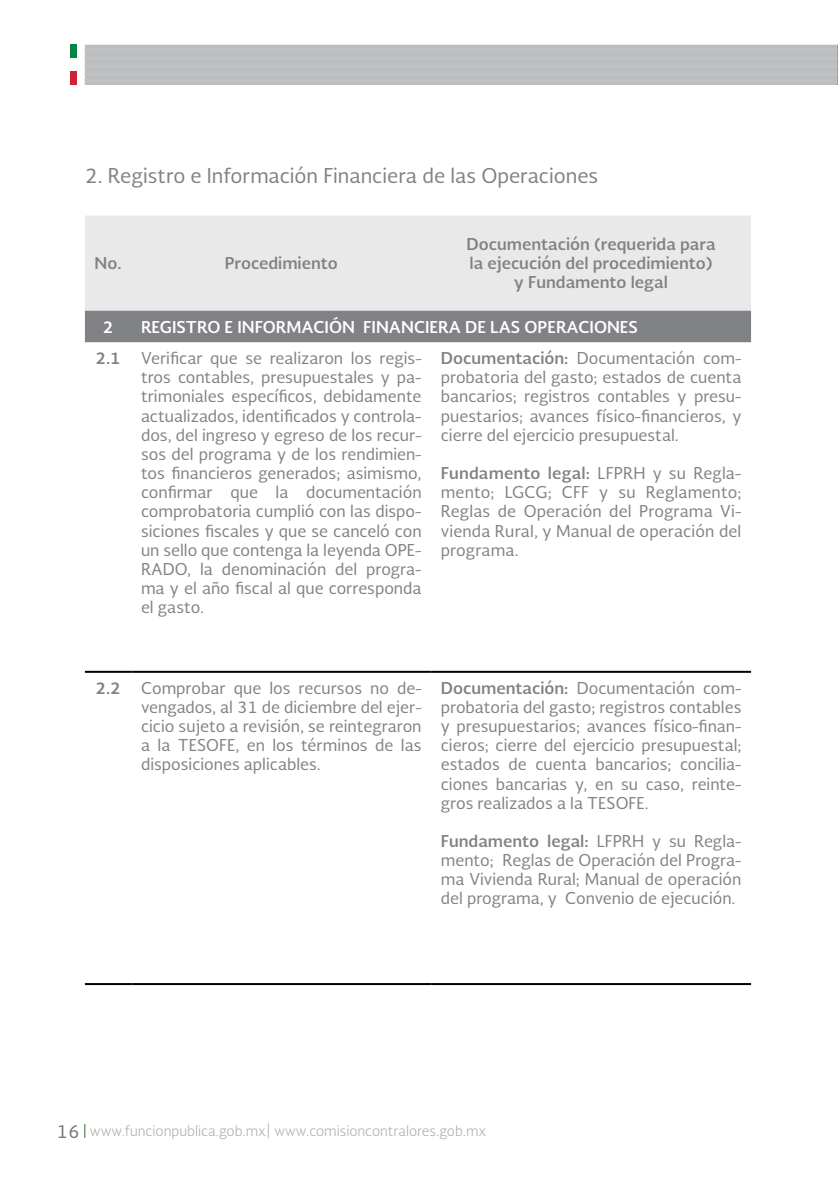
<style>
.page{position:relative;width:838px;height:1188px;background:#fff}
.page>*{position:absolute;margin:0;border:0;box-sizing:border-box;transform-origin:0 0}
.t1{font:19.95px "Soberana Sans";color:#808285}
.t2{font:15.9px/19.2px "Soberana Sans";color:#808285;text-align:justify}
.t3{font:700 15.9px/19.2px "Soberana Sans";color:#808285;text-align:center}
.t4{font:700 15.9px "Soberana Sans";color:#fff}
.t5{font:300 13.95px "Soberana Sans";color:#a7a9ac}
.s1{font-weight:700}
.s2{font-weight:400;font-size:18px;color:#77787a}
</style>
<div class="page">
<div style="left:70px;top:45px;width:6px;height:13px;background:#008544"></div>
<div style="left:70px;top:71px;width:6px;height:14px;background:#cf2438"></div>
<svg style="left:84px;top:1124px;width:1px;height:14px"></svg>
<div style="left:85px;top:45px;width:753px;height:40px;background:#bfc0c2"></div>
<div style="left:85px;top:216px;width:665px;height:95px;background:#e9e9ea"></div>
<div style="left:85px;top:311px;width:665px;height:31px;background:#808285"></div>
<hr style="left:85px;top:671px;width:46px;height:2px;background:#000">
<hr style="left:131px;top:671px;width:300px;height:2px;background:#000">
<hr style="left:431px;top:671px;width:319px;height:2px;background:#000">
<hr style="left:85px;top:983px;width:46px;height:2px;background:#000">
<hr style="left:131px;top:983px;width:300px;height:2px;background:#000">
<hr style="left:431px;top:983px;width:319px;height:2px;background:#000">
<p class="t1" style="left:85px;top:163px;width:514px">2. Registro e Información Financiera de las Operaciones</p>
<p class="t3" style="left:95px;top:253px;width:29px">No.</p>
<p class="t3" style="left:225px;top:253px;width:114px">Procedimiento</p>
<p class="t3" style="left:466px;top:234px;width:251px">Documentación (requerida para la ejecución del procedimiento) y Fundamento legal</p>
<p class="t4" style="left:103px;top:317px;width:12px">2</p>
<p class="t4" style="left:141px;top:317px;width:498px">REGISTRO E INFORMACIÓN FINANCIERA DE LAS OPERACIONES</p>
<p class="t3" style="left:96px;top:348px;width:26px">2.1</p>
<p class="t2" style="left:141px;top:349px;width:282px">Verificar que se realizaron los regis&shy;tros contables, presupuestales y pa&shy;trimoniales específicos, debidamente actualizados, identificados y controla&shy;dos, del ingreso y egreso de los recur&shy;sos del programa y de los rendimien&shy;tos financieros generados; asimismo, confirmar que la documentación comprobatoria cumplió con las dispo&shy;siciones fiscales y que se canceló con un sello que contenga la leyenda OPE-RADO, la denominación del progra&shy;ma y el año fiscal al que corresponda el gasto.</p>
<p class="t2" style="left:440px;top:349px;width:302px"><span class="s1">Documentación:</span> Documentación com&shy;probatoria del gasto; estados de cuenta bancarios; registros contables y presu&shy;puestarios; avances físico-financieros, y cierre del ejercicio presupuestal.</p>
<p class="t2" style="left:440px;top:464px;width:302px"><span class="s1">Fundamento legal:</span> LFPRH y su Regla&shy;mento; LGCG; CFF y su Reglamento; Reglas de Operación del Programa Vi&shy;vienda Rural, y Manual de operación del programa.</p>
<p class="t3" style="left:96px;top:678px;width:26px">2.2</p>
<p class="t2" style="left:141px;top:678px;width:282px">Comprobar que los recursos no de&shy;vengados, al 31 de diciembre del ejer&shy;cicio sujeto a revisión, se reintegraron a la TESOFE, en los términos de las disposiciones aplicables.</p>
<p class="t2" style="left:440px;top:678px;width:302px"><span class="s1">Documentación:</span> Documentación com&shy;probatoria del gasto; registros contables y presupuestarios; avances físico-finan&shy;cieros; cierre del ejercicio presupuestal; estados de cuenta bancarios; concilia&shy;ciones bancarias y, en su caso, reinte&shy;gros realizados a la TESOFE.</p>
<p class="t2" style="left:440px;top:831px;width:302px"><span class="s1">Fundamento legal:</span> LFPRH y su Regla&shy;mento; Reglas de Operación del Progra&shy;ma Vivienda Rural; Manual de operación del programa, y Convenio de ejecución.</p>
<p class="t5" style="left:56px;top:1124px;width:431px"><span class="s2">16</span> www.funcionpublica.gob.mx| www.comisioncontralores.gob.mx</p>
</div>
